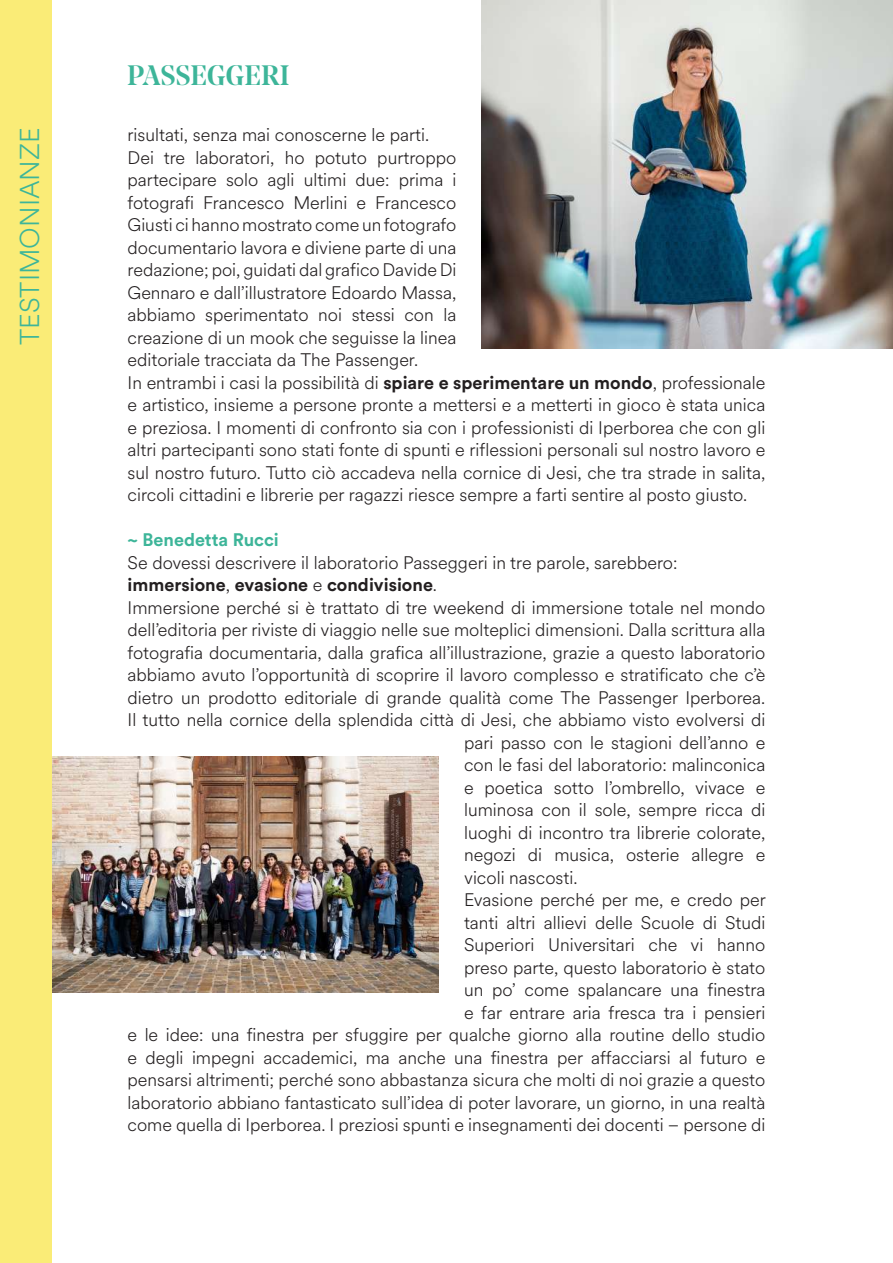
<style>
.page{position:relative;width:893px;height:1263px;background:#fff}
.page>*{position:absolute;margin:0;border:0;box-sizing:border-box;transform-origin:0 0}
.t1{font:500 27.9px "Noe Display";color:#3db599}
.t2{font:300 27px "Circular Spotify Text";color:#3db599}
.t3{font:300 18px/22.5px "Circular Spotify Text";color:#231f20}
.t4{font:700 18px "Circular Std";color:#231f20}
.t5{font:700 18px "Circular Std";color:#3db599}
.s1{font-family:"Circular Std";font-weight:700}
.s2{font-family:"Circular Spotify Text";font-weight:300}
</style>
<div class="page">
<img style="left:482px;top:0;width:411px;height:348px">
<img style="left:51px;top:757px;width:387px;height:235px">
<div style="left:0;top:0;width:51px;height:1263px;background:#faec77"></div>
<h2 class="t2" style="left:11px;top:345px;width:219px;rotate:-90deg">TESTIMONIANZE</h2>
<h1 class="t1" style="left:127px;top:63px;width:164px">PASSEGGERI</h1>
<p class="t3" style="left:128px;top:124px;width:639px">risultati, senza mai conoscerne le parti.<br>Dei tre laboratori, ho potuto purtroppo<br>partecipare solo agli ultimi due: prima i<br>fotografi Francesco Merlini e Francesco<br>Giusti ci hanno mostrato come un fotografo<br>documentario lavora e diviene parte di una<br>redazione; poi, guidati dal grafico Davide Di<br>Gennaro e dall’illustratore Edoardo Massa,<br>abbiamo sperimentato noi stessi con la<br>creazione di un mook che seguisse la linea<br>editoriale tracciata da The Passenger.<br>In entrambi i casi la possibilità di <span class="s1">spiare e sperimentare un mondo</span>, professionale e artistico, insieme a persone pronte a mettersi e a metterti in gioco è stata unica e preziosa. I momenti di confronto sia con i professionisti di Iperborea che con gli altri partecipanti sono stati fonte di spunti e riflessioni personali sul nostro lavoro e sul nostro futuro. Tutto ciò accadeva nella cornice di Jesi, che tra strade in salita, circoli cittadini e librerie per ragazzi riesce sempre a farti sentire al posto giusto.</p>
<p class="t5" style="left:128px;top:528px;width:153px">~ Benedetta Rucci</p>
<p class="t3" style="left:128px;top:551px;width:551px">Se dovessi descrivere il laboratorio Passeggeri in tre parole, sarebbero:</p>
<p class="t4" style="left:128px;top:573px;width:311px">immersione<span class="s2">,</span> evasione <span class="s2">e</span> condivisione<span class="s2">.</span></p>
<p class="t3" style="left:128px;top:596px;width:639px">Immersione perché si è trattato di tre weekend di immersione totale nel mondo</p>
<p class="t3" style="left:128px;top:619px;width:639px">dell’editoria per riviste di viaggio nelle sue molteplici dimensioni. Dalla scrittura alla</p>
<p class="t3" style="left:128px;top:641px;width:639px">fotografia documentaria, dalla grafica all’illustrazione, grazie a questo laboratorio</p>
<p class="t3" style="left:128px;top:664px;width:639px">abbiamo avuto l’opportunità di scoprire il lavoro complesso e stratificato che c’è</p>
<p class="t3" style="left:128px;top:686px;width:639px">dietro un prodotto editoriale di grande qualità come The Passenger Iperborea.</p>
<p class="t3" style="left:128px;top:709px;width:639px">Il tutto nella cornice della splendida città di Jesi, che abbiamo visto evolversi di</p>
<p class="t3" style="left:464px;top:731px;width:303px">pari passo con le stagioni dell’anno e</p>
<p class="t3" style="left:464px;top:754px;width:303px">con le fasi del laboratorio: malinconica</p>
<p class="t3" style="left:464px;top:776px;width:303px">e poetica sotto l’ombrello, vivace e</p>
<p class="t3" style="left:464px;top:799px;width:303px">luminosa con il sole, sempre ricca di</p>
<p class="t3" style="left:464px;top:821px;width:303px">luoghi di incontro tra librerie colorate,</p>
<p class="t3" style="left:464px;top:844px;width:303px">negozi di musica, osterie allegre e</p>
<p class="t3" style="left:464px;top:866px;width:115px">vicoli nascosti.</p>
<p class="t3" style="left:464px;top:889px;width:303px">Evasione perché per me, e credo per</p>
<p class="t3" style="left:464px;top:911px;width:303px">tanti altri allievi delle Scuole di Studi</p>
<p class="t3" style="left:464px;top:934px;width:303px">Superiori Universitari che vi hanno</p>
<p class="t3" style="left:464px;top:956px;width:303px">preso parte, questo laboratorio è stato</p>
<p class="t3" style="left:464px;top:979px;width:303px">un po’ come spalancare una finestra</p>
<p class="t3" style="left:464px;top:1001px;width:303px">e far entrare aria fresca tra i pensieri</p>
<p class="t3" style="left:128px;top:1024px;width:639px">e le idee: una finestra per sfuggire per qualche giorno alla routine dello studio</p>
<p class="t3" style="left:128px;top:1046px;width:639px">e degli impegni accademici, ma anche una finestra per affacciarsi al futuro e</p>
<p class="t3" style="left:128px;top:1069px;width:639px">pensarsi altrimenti; perché sono abbastanza sicura che molti di noi grazie a questo</p>
<p class="t3" style="left:128px;top:1091px;width:639px">laboratorio abbiano fantasticato sull’idea di poter lavorare, un giorno, in una realtà</p>
<p class="t3" style="left:128px;top:1114px;width:639px">come quella di Iperborea. I preziosi spunti e insegnamenti dei docenti – persone di</p>
</div>
